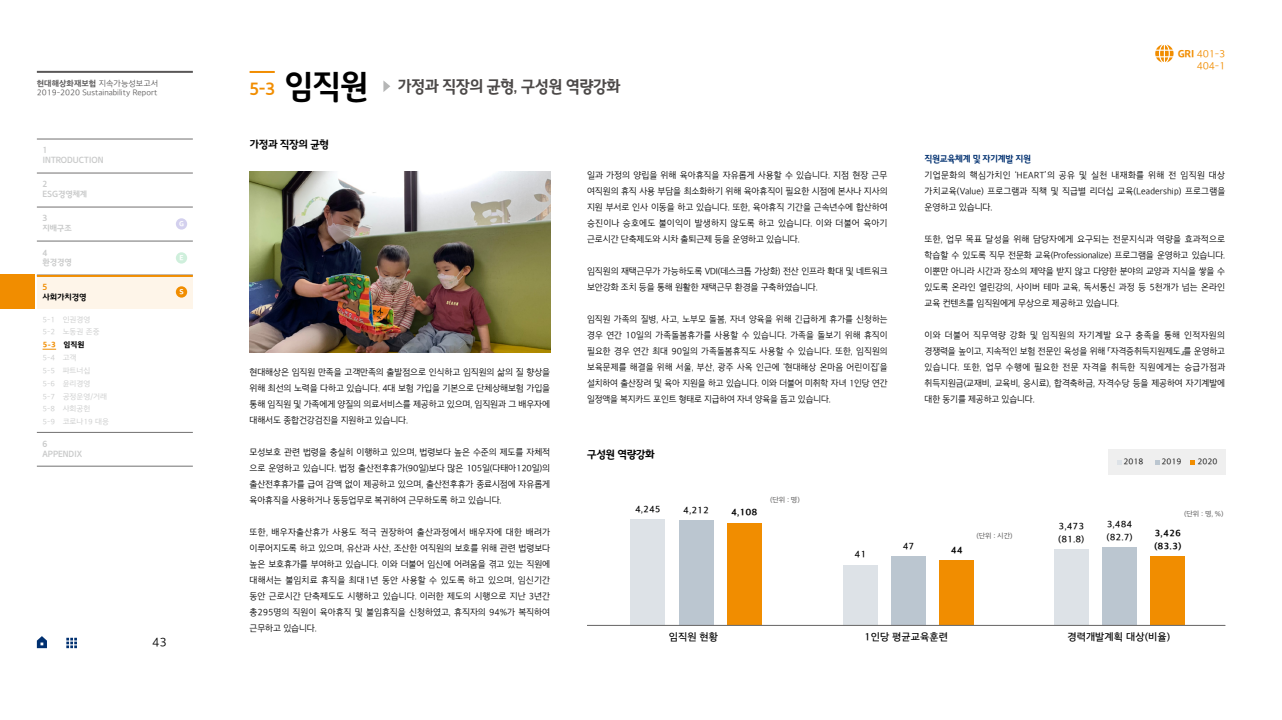
<style>
.page{position:relative;width:1282px;height:720px;background:#fff}
.page>*{position:absolute;margin:0;border:0;box-sizing:border-box;transform-origin:0 0}
.t1{font:17px "HI Maum OTFR";letter-spacing:-.02em;color:#4c4948;scale:.95 1}
.t2{font:12px "HI Gothic OTFL";color:#000}
.t3{font:11px "HI Maum OTFR";letter-spacing:-.02em;color:#000}
.t4{font:10px "HI Gothic OTFM";color:#000}
.t5{font:10px/12px "HI Gothic OTFL";letter-spacing:-.02em;color:#f18d00;text-align:right}
.t6{font:9.5px "HI Maum OTFR";letter-spacing:-.02em;color:#003070;scale:.96 1}
.t7{font:9px/16px "HI Gothic OTFL";letter-spacing:-.02em;color:#000;text-align:justify;scale:.96 1}
.t8{font:9px/16px "HI Gothic OTFL";letter-spacing:-.02em;color:#000;text-align:justify;scale:.95 1}
.t9{font:9px/16px "HI Gothic OTFL";letter-spacing:-.02em;color:#000;text-align:justify;scale:.94 1}
.t10{font:9px/13px "HI Gothic OTFM";color:#000}
.t11{font:9px/13px "HI Gothic OTFB";color:#000}
.t12{font:8.5px/10px "HI Maum OTFR";color:#c9caca}
.t13{font:8.5px "HI Maum OTFR";color:#000}
.t14{font:8.5px "HI Maum OTFR";color:#f18d00}
.t15{font:8px "HI Gothic OTFL";color:#595757}
.t16{font:8px "HI Gothic OTFB";color:#595757}
.t17{font:8px "HI Gothic OTFL";color:#000}
.t18{font:7.5px/12.8px "HI Gothic OTFL";color:#c9caca}
.t19{font:7.5px "HI Gothic OTFEB";color:#f18d00}
.t20{font:7px "HI Gothic OTFM";letter-spacing:-.02em;color:#727171}
.t21{font:7px "HI Gothic OTFEB";color:#fff}
.s1{font-family:"HI Gothic OTFL"}
.s2{color:#000}
.s3{color:#f18d00}
.s4{font-size:33px;color:#000}
.s5{font-family:"HI Gothic OTFEB"}
</style>
<div class="page">
<hr style="left:37px;top:71px;width:156px;height:2px;background:#595757">
<svg style="left:37px;top:636px;width:10px;height:12px"></svg>
<svg style="left:66px;top:638px;width:11px;height:10px"></svg>
<div style="left:37px;top:275px;width:156px;height:34px;background:#fef5e9"></div>
<div style="left:0;top:275px;width:34px;height:34px;background:#f18d00"></div>
<hr style="left:37px;top:275px;width:156px;height:2px;background:#f18d00">
<hr style="left:37px;top:207px;width:156px;height:1px;background:#727171">
<hr style="left:37px;top:173px;width:156px;height:1px;background:#727171">
<hr style="left:37px;top:241px;width:156px;height:1px;background:#727171">
<div style="left:176px;top:218px;width:11px;height:12px;background:#d3d0ee;border-radius:50%"></div>
<div style="left:176px;top:252px;width:11px;height:12px;background:#cfefdc;border-radius:50%"></div>
<div style="left:176px;top:286px;width:11px;height:12px;background:#f18d00;border-radius:50%"></div>
<hr style="left:37px;top:432px;width:156px;height:1px;background:#727171">
<hr style="left:37px;top:466px;width:156px;height:1px;background:#727171">
<hr style="left:37px;top:139px;width:156px;height:1px;background:#727171">
<div style="left:1108px;top:449px;width:117px;height:25px;background:#efefef"></div>
<svg style="left:1117px;top:460px;width:4px;height:4px"></svg>
<svg style="left:1155px;top:460px;width:4px;height:4px"></svg>
<svg style="left:1190px;top:460px;width:4px;height:4px"></svg>
<div style="left:1054px;top:549px;width:34px;height:76px;background:#dde2e7"></div>
<div style="left:1102px;top:547px;width:34px;height:78px;background:#bbc6d0"></div>
<div style="left:1150px;top:556px;width:34px;height:69px;background:#f18d00"></div>
<div style="left:843px;top:565px;width:34px;height:60px;background:#dde2e7"></div>
<div style="left:891px;top:556px;width:34px;height:69px;background:#bbc6d0"></div>
<div style="left:939px;top:560px;width:34px;height:65px;background:#f18d00"></div>
<div style="left:631px;top:519px;width:34px;height:106px;background:#dde2e7"></div>
<div style="left:679px;top:520px;width:34px;height:105px;background:#bbc6d0"></div>
<div style="left:727px;top:523px;width:34px;height:102px;background:#f18d00"></div>
<hr style="left:249px;top:71px;width:26px;height:2px;background:#f18d00">
<svg style="left:383px;top:80px;width:7px;height:12px"></svg>
<img style="left:249px;top:171px;width:301px;height:182px">
<hr style="left:587px;top:625px;width:638px;height:1px;background:#727171">
<svg style="left:1155px;top:45px;width:18px;height:17px"></svg>
<svg style="left:43px;top:349px;width:13px;height:1px"></svg>
<p class="t16" style="left:37px;top:79px;width:123px">현대해상화재보험 <span class="s1">지속가능성보고서</span></p>
<p class="t15" style="left:37px;top:89px;width:122px">2019-2020 Sustainability Report</p>
<p class="t12" style="left:43px;top:146px;width:62px">1<br>INTRODUCTION</p>
<p class="t12" style="left:43px;top:180px;width:46px">2<br>ESG경영체계</p>
<p class="t12" style="left:43px;top:214px;width:31px">3 지배구조</p>
<p class="t12" style="left:43px;top:248px;width:31px">4 환경경영</p>
<p class="t14" style="left:43px;top:283px;width:6px">5</p>
<p class="t13" style="left:43px;top:293px;width:45px">사회가치경영</p>
<p class="t18" style="left:43px;top:313px;width:59px">5-1 인권경영<br>5-2 노동권 존중</p>
<p class="t19" style="left:43px;top:341px;width:44px">5-3 <span class="s2">임직원</span></p>
<p class="t18" style="left:43px;top:351px;width:68px">5-4 고객<br>5-5 파트너십<br>5-6 윤리경영<br>5-7 공정운영/거래<br>5-8 사회공헌<br>5-9 코로나19 대응</p>
<p class="t12" style="left:43px;top:439px;width:41px">6<br>APPENDIX</p>
<p class="t21" style="left:179px;top:220px;width:6px">G</p>
<p class="t21" style="left:179px;top:254px;width:6px">E</p>
<p class="t21" style="left:179px;top:288px;width:6px">S</p>
<h2 class="t2" style="left:152px;top:637px;width:16px">43</h2>
<h1 class="t1" style="left:249px;top:79px;width:392px"><span class="s3">5-3</span> <span class="s4">임직원</span> 가정과 직장의 균형, 구성원 역량강화</h1>
<p class="t3" style="left:249px;top:139px;width:81px">가정과 직장의 균형</p>
<p class="t5" style="left:1177px;top:48px;width:49px"><span class="s5">GRI</span> 401-3<br>404-1</p>
<p class="t6" style="left:924px;top:155px;width:112px">직원교육체계 및 자기계발 지원</p>
<p class="t8" style="left:924px;top:167px;width:318px">기업문화의 핵심가치인 ‘HEART’의 공유 및 실천 내재화를 위해 전 임직원 대상 가치교육(Value) 프로그램과 직책 및 직급별 리더십 교육(Leadership) 프로그램을 운영하고 있습니다.</p>
<p class="t7" style="left:924px;top:231px;width:314px">또한, 업무 목표 달성을 위해 담당자에게 요구되는 전문지식과 역량을 효과적으로 학습할 수 있도록 직무 전문화 교육(Professionalize) 프로그램을 운영하고 있습니다. 이뿐만 아니라 시간과 장소의 제약을 받지 않고 다양한 분야의 교양과 지식을 쌓을 수 있도록 온라인 열린강의, 사이버 테마 교육, 독서통신 과정 등 5천개가 넘는 온라인 교육 컨텐츠를 임직원에게 무상으로 제공하고 있습니다.</p>
<p class="t8" style="left:924px;top:327px;width:318px">이와 더불어 직무역량 강화 및 임직원의 자기계발 요구 충족을 통해 인적자원의 경쟁력을 높이고, 지속적인 보험 전문인 육성을 위해 「자격증취득지원제도」를 운영하고 있습니다. 또한, 업무 수행에 필요한 전문 자격을 취득한 직원에게는 승급가점과 취득지원금(교재비, 교육비, 응시료), 합격축하금, 자격수당 등을 제공하여 자기계발에 대한 동기를 제공하고 있습니다.</p>
<p class="t7" style="left:587px;top:167px;width:314px">일과 가정의 양립을 위해 육아휴직을 자유롭게 사용할 수 있습니다. 지점 현장 근무 여직원의 휴직 사용 부담을 최소화하기 위해 육아휴직이 필요한 시점에 본사나 지사의 지원 부서로 인사 이동을 하고 있습니다. 또한, 육아휴직 기간을 근속년수에 합산하여 승진이나 승호에도 불이익이 발생하지 않도록 하고 있습니다. 이와 더불어 육아기 근로시간 단축제도와 시차 출퇴근제 등을 운영하고 있습니다.</p>
<p class="t7" style="left:587px;top:263px;width:314px">임직원의 재택근무가 가능하도록 VDI(데스크톱 가상화) 전산 인프라 확대 및 네트워크 보안강화 조치 등을 통해 원활한 재택근무 환경을 구축하였습니다.</p>
<p class="t9" style="left:587px;top:311px;width:321px">임직원 가족의 질병, 사고, 노부모 돌봄, 자녀 양육을 위해 긴급하게 휴가를 신청하는 경우 연간 10일의 가족돌봄휴가를 사용할 수 있습니다. 가족을 돌보기 위해 휴직이 필요한 경우 연간 최대 90일의 가족돌봄휴직도 사용할 수 있습니다. 또한, 임직원의 보육문제를 해결을 위해 서울, 부산, 광주 사옥 인근에 ‘현대해상 온마음 어린이집’을 설치하여 출산장려 및 육아 지원을 하고 있습니다. 이와 더불어 미취학 자녀 1인당 연간 일정액을 복지카드 포인트 형태로 지급하여 자녀 양육을 돕고 있습니다.</p>
<p class="t7" style="left:249px;top:365px;width:314px">현대해상은 임직원 만족을 고객만족의 출발점으로 인식하고 임직원의 삶의 질 향상을 위해 최선의 노력을 다하고 있습니다. 4대 보험 가입을 기본으로 단체상해보험 가입을 통해 임직원 및 가족에게 양질의 의료서비스를 제공하고 있으며, 임직원과 그 배우자에 대해서도 종합건강검진을 지원하고 있습니다.</p>
<p class="t7" style="left:249px;top:445px;width:314px">모성보호 관련 법령을 충실히 이행하고 있으며, 법령보다 높은 수준의 제도를 자체적 으로 운영하고 있습니다. 법정 출산전후휴가(90일)보다 많은 105일(다태아120일)의 출산전후휴가를 급여 감액 없이 제공하고 있으며, 출산전후휴가 종료시점에 자유롭게 육아휴직을 사용하거나 동등업무로 복귀하여 근무하도록 하고 있습니다.</p>
<p class="t7" style="left:249px;top:525px;width:315px">또한, 배우자출산휴가 사용도 적극 권장하여 출산과정에서 배우자에 대한 배려가 이루어지도록 하고 있으며, 유산과 사산, 조산한 여직원의 보호를 위해 관련 법령보다 높은 보호휴가를 부여하고 있습니다. 이와 더불어 임신에 어려움을 겪고 있는 직원에 대해서는 불임치료 휴직을 최대1년 동안 사용할 수 있도록 하고 있으며, 임신기간 동안 근로시간 단축제도도 시행하고 있습니다. 이러한 제도의 시행으로 지난 3년간 총295명의 직원이 육아휴직 및 불임휴직을 신청하였고, 휴직자의 94%가 복직하여 근무하고 있습니다.</p>
<p class="t10" style="left:1058px;top:520px;width:28px">3,473 (81.8)</p>
<p class="t10" style="left:1106px;top:518px;width:28px">3,484 (82.7)</p>
<p class="t11" style="left:1153px;top:527px;width:29px">3,426 (83.3)</p>
<p class="t3" style="left:587px;top:449px;width:69px">구성원 역량강화</p>
<p class="t17" style="left:1123px;top:458px;width:21px">2018</p>
<p class="t17" style="left:1161px;top:458px;width:21px">2019</p>
<p class="t17" style="left:1197px;top:458px;width:21px">2020</p>
<p class="t20" style="left:770px;top:496px;width:31px">(단위 : 명)</p>
<p class="t10" style="left:635px;top:503px;width:27px">4,245</p>
<p class="t10" style="left:683px;top:504px;width:27px">4,212</p>
<p class="t11" style="left:731px;top:506px;width:28px">4,108</p>
<p class="t20" style="left:1183px;top:510px;width:41px">(단위 : 명, %)</p>
<p class="t20" style="left:976px;top:533px;width:38px">(단위 : 시간)</p>
<p class="t10" style="left:902px;top:539px;width:13px">47</p>
<p class="t11" style="left:950px;top:544px;width:14px">44</p>
<p class="t10" style="left:854px;top:548px;width:13px">41</p>
<p class="t4" style="left:668px;top:632px;width:51px">임직원 현황</p>
<p class="t4" style="left:864px;top:632px;width:85px">1인당 평균교육훈련</p>
<p class="t4" style="left:1067px;top:632px;width:104px">경력개발계획 대상(비율)</p>
</div>
